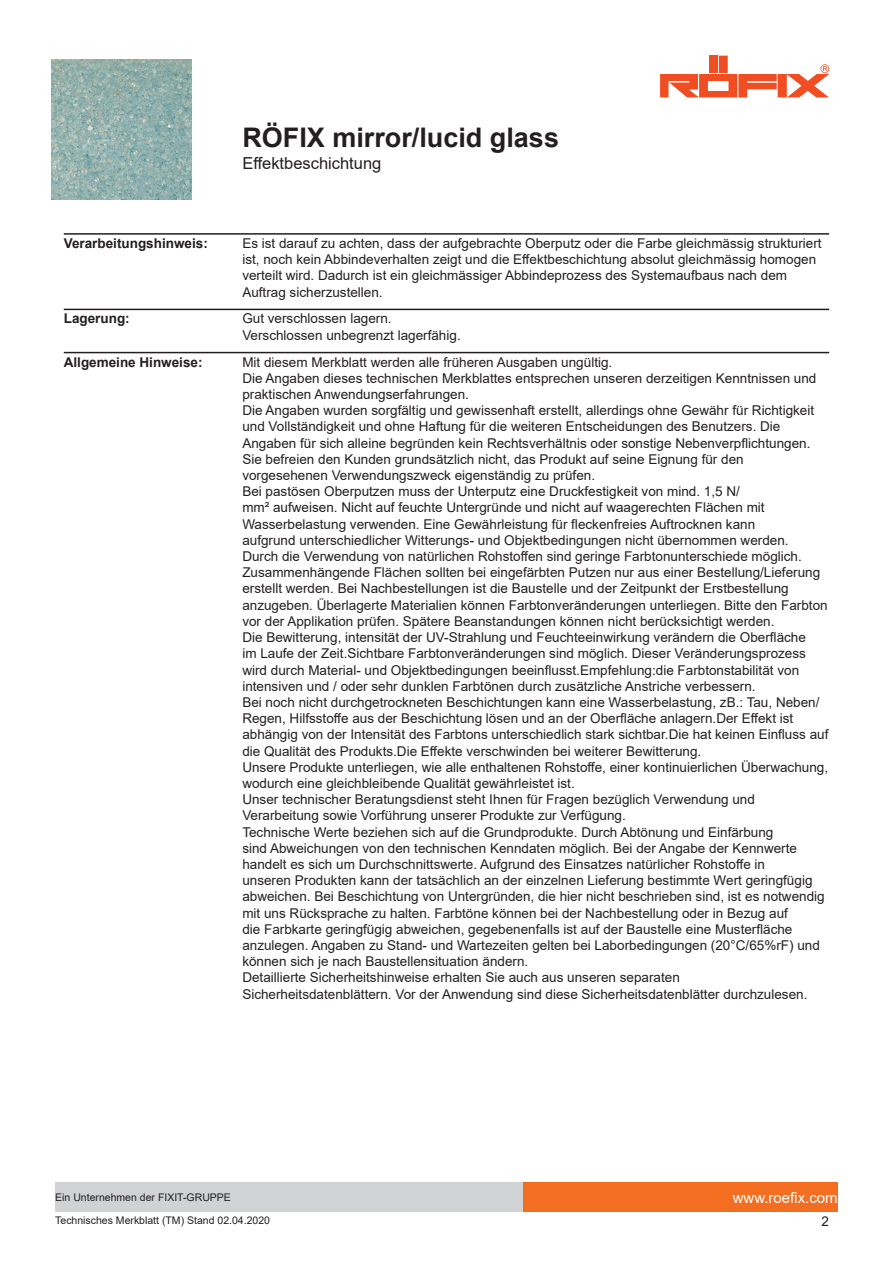
<style>
.page{position:relative;width:893px;height:1263px;background:#fff}
.page>*{position:absolute;margin:0;border:0;box-sizing:border-box;transform-origin:0 0}
.t1{font:700 27px "Arial";color:#231f20}
.t2{font:16.5px "Arial";color:#231f20}
.t3{font:15px "Arial";color:#fff}
.t4{font:13.5px/16.2px "Arial";color:#231f20}
.t5{font:700 13.5px "Arial";color:#231f20}
.t6{font:10.5px "Arial";color:#231f20}
</style>
<div class="page">
<img style="left:51px;top:60px;width:140px;height:140px">
<div style="left:719px;top:56px;width:9px;height:17px;background:#f04d22"></div>
<div style="left:709px;top:56px;width:9px;height:17px;background:#f04d22"></div>
<svg style="left:660px;top:64px;width:169px;height:33px"></svg>
<div style="left:523px;top:1182px;width:315px;height:30px;background:#f36e21"></div>
<div style="left:55px;top:1182px;width:468px;height:30px;background:#d1d2d4"></div>
<hr style="left:64px;top:233px;width:765px;height:2px;background:#231f20">
<hr style="left:64px;top:309px;width:765px;height:1px;background:#231f20">
<hr style="left:64px;top:352px;width:765px;height:1px;background:#231f20">
<h1 class="t1" style="left:242px;top:119px;width:318px">RÖFIX mirror/lucid glass</h1>
<p class="t2" style="left:242px;top:152px;width:141px">Effektbeschichtung</p>
<p class="t5" style="left:64px;top:234px;width:146px">Verarbeitungshinweis:</p>
<p class="t4" style="left:242px;top:235px;width:581px">Es ist darauf zu achten, dass der aufgebrachte Oberputz oder die Farbe gleichmässig strukturiert ist, noch kein Abbindeverhalten zeigt und die Effektbeschichtung absolut gleichmässig homogen verteilt wird. Dadurch ist ein gleichmässiger Abbindeprozess des Systemaufbaus nach dem Auftrag sicherzustellen.</p>
<p class="t5" style="left:64px;top:309px;width:68px">Lagerung:</p>
<p class="t4" style="left:242px;top:311px;width:220px">Gut verschlossen lagern.<br>Verschlossen unbegrenzt lagerfähig.</p>
<p class="t5" style="left:64px;top:352px;width:140px">Allgemeine Hinweise:</p>
<p class="t4" style="left:242px;top:354px;width:588px">Mit diesem Merkblatt werden alle früheren Ausgaben ungültig.<br>Die Angaben dieses technischen Merkblattes entsprechen unseren derzeitigen Kenntnissen und praktischen Anwendungserfahrungen.<br>Die Angaben wurden sorgfältig und gewissenhaft erstellt, allerdings ohne Gewähr für Richtigkeit und Vollständigkeit und ohne Haftung für die weiteren Entscheidungen des Benutzers. Die Angaben für sich alleine begründen kein Rechtsverhältnis oder sonstige Nebenverpflichtungen.<br>Sie befreien den Kunden grundsätzlich nicht, das Produkt auf seine Eignung für den vorgesehenen Verwendungszweck eigenständig zu prüfen.<br>Bei pastösen Oberputzen muss der Unterputz eine Druckfestigkeit von mind. 1,5 N/<br>mm² aufweisen. Nicht auf feuchte Untergründe und nicht auf waagerechten Flächen mit Wasserbelastung verwenden. Eine Gewährleistung für fleckenfreies Auftrocknen kann<br>aufgrund unterschiedlicher Witterungs- und Objektbedingungen nicht übernommen werden.<br>Durch die Verwendung von natürlichen Rohstoffen sind geringe Farbtonunterschiede möglich.<br>Zusammenhängende Flächen sollten bei eingefärbten Putzen nur aus einer Bestellung/Lieferung erstellt werden. Bei Nachbestellungen ist die Baustelle und der Zeitpunkt der Erstbestellung anzugeben. Überlagerte Materialien können Farbtonveränderungen unterliegen. Bitte den Farbton vor der Applikation prüfen. Spätere Beanstandungen können nicht berücksichtigt werden.<br>Die Bewitterung, intensität der UV-Strahlung und Feuchteeinwirkung verändern die Oberfläche<br>im Laufe der Zeit.Sichtbare Farbtonveränderungen sind möglich. Dieser Veränderungsprozess wird durch Material- und Objektbedingungen beeinflusst.Empfehlung:die Farbtonstabilität von intensiven und / oder sehr dunklen Farbtönen durch zusätzliche Anstriche verbessern.<br>Bei noch nicht durchgetrockneten Beschichtungen kann eine Wasserbelastung, zB.: Tau, Neben/ Regen, Hilfsstoffe aus der Beschichtung lösen und an der Oberfläche anlagern.Der Effekt ist abhängig von der Intensität des Farbtons unterschiedlich stark sichtbar.Die hat keinen Einfluss auf die Qualität des Produkts.Die Effekte verschwinden bei weiterer Bewitterung.<br>Unsere Produkte unterliegen, wie alle enthaltenen Rohstoffe, einer kontinuierlichen Überwachung, wodurch eine gleichbleibende Qualität gewährleistet ist.<br>Unser technischer Beratungsdienst steht Ihnen für Fragen bezüglich Verwendung und Verarbeitung sowie Vorführung unserer Produkte zur Verfügung.<br>Technische Werte beziehen sich auf die Grundprodukte. Durch Abtönung und Einfärbung<br>sind Abweichungen von den technischen Kenndaten möglich. Bei der Angabe der Kennwerte handelt es sich um Durchschnittswerte. Aufgrund des Einsatzes natürlicher Rohstoffe in<br>unseren Produkten kann der tatsächlich an der einzelnen Lieferung bestimmte Wert geringfügig abweichen. Bei Beschichtung von Untergründen, die hier nicht beschrieben sind, ist es notwendig mit uns Rücksprache zu halten. Farbtöne können bei der Nachbestellung oder in Bezug auf<br>die Farbkarte geringfügig abweichen, gegebenenfalls ist auf der Baustelle eine Musterfläche anzulegen. Angaben zu Stand- und Wartezeiten gelten bei Laborbedingungen (20°C/65%rF) und können sich je nach Baustellensituation ändern.<br>Detaillierte Sicherheitshinweise erhalten Sie auch aus unseren separaten Sicherheitsdatenblättern. Vor der Anwendung sind diese Sicherheitsdatenblätter durchzulesen.</p>
<p class="t6" style="left:55px;top:1190px;width:177px">Ein Unternehmen der FIXIT-GRUPPE</p>
<p class="t3" style="left:733px;top:1187px;width:107px">www.roefix.com</p>
<p class="t6" style="left:55px;top:1213px;width:216px">Technisches Merkblatt (TM) Stand 02.04.2020</p>
<p class="t4" style="left:821px;top:1213px;width:9px">2</p>
</div>
